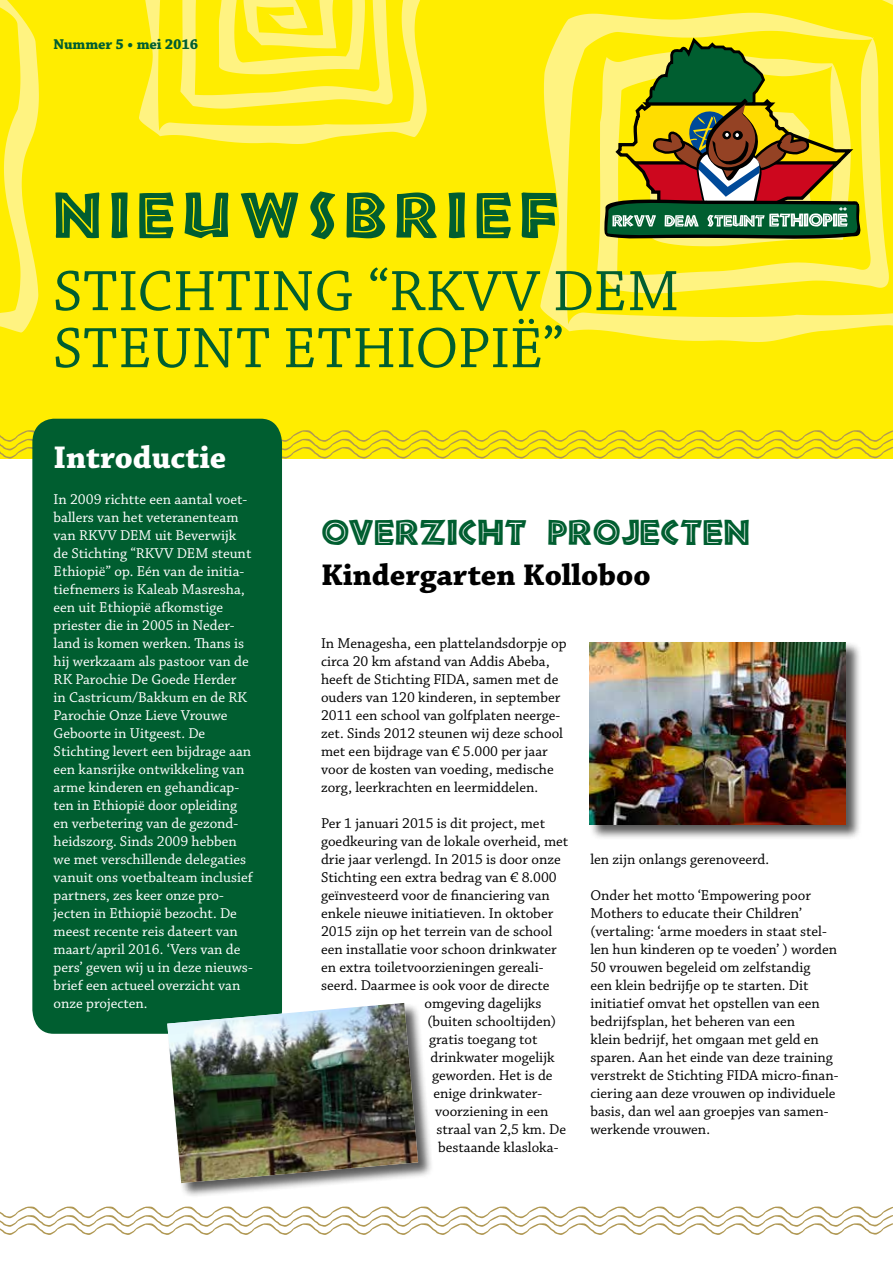
<style>
.page{position:relative;width:893px;height:1263px;background:#fff}
.page>*{position:absolute;margin:0;border:0;box-sizing:border-box;transform-origin:0 0}
.t1{font:60px/57px "Chaparral Pro";color:#005e30}
.t2{font:60px "African";letter-spacing:.12em;color:#005e30}
.t3{font:33px "African";color:#005e30}
.t4{font:700 33px "Chaparral Pro";color:#fff}
.t5{font:700 31.5px "Chaparral Pro";color:#000}
.t6{font:15px/18px "Chaparral Pro";color:#000}
.t7{font:15px/18px "Chaparral Pro";color:#fff}
.t8{font:700 15px "Chaparral Pro";letter-spacing:-.005em;color:#005e30}
</style>
<div class="page">
<div style="left:0;top:0;width:893px;height:459px;background:#ffed00"></div>
<svg style="left:139px;top:0;width:288px;height:144px"></svg>
<svg style="left:540px;top:0;width:353px;height:342px"></svg>
<svg style="left:0;top:0;width:39px;height:332px"></svg>
<div style="left:32px;top:419px;width:250px;height:615px;background:#005e30"></div>
<svg style="left:0;top:1206px;width:893px;height:29px"></svg>
<svg style="left:0;top:430px;width:893px;height:29px"></svg>
<svg style="left:605px;top:37px;width:256px;height:202px"></svg>
<div style="left:167px;top:1003px;width:266px;height:195px;background:#000;opacity:.65"></div>
<img style="left:167px;top:1003px;width:251px;height:180px">
<div style="left:589px;top:641px;width:273px;height:200px;background:#000;opacity:.65"></div>
<img style="left:590px;top:642px;width:256px;height:183px">
<p class="t8" style="left:54px;top:35px;width:146px">Nummer 5 • mei 2016</p>
<h1 class="t2" style="left:53px;top:188px;width:507px">NIEUWSBRIEF</h1>
<h1 class="t1" style="left:53px;top:265px;width:628px">STICHTING “RKVV DEM<br>STEUNT ETHIOPIË”</h1>
<h2 class="t4" style="left:54px;top:438px;width:174px">Introductie</h2>
<p class="t7" style="left:54px;top:491px;width:201px">In 2009 richtte een aantal voet&shy;ballers van het veteranenteam van RKVV DEM uit Beverwijk de Stichting “RKVV DEM steunt<br>Ethiopië” op. Eén van de initia&shy;tiefnemers is Kaleab Masresha, een uit Ethiopië afkomstige priester die in 2005 in Neder&shy;land is komen werken. Thans is hij werkzaam als pastoor van de<br>RK Parochie De Goede Herder<br>in Castricum/Bakkum en de RK<br>Parochie Onze Lieve Vrouwe<br>Geboorte in Uitgeest. De<br>Stichting levert een bijdrage aan een kansrijke ontwikkeling van arme kinderen en gehandicap&shy;ten in Ethiopië door opleiding en verbetering van de gezond&shy;heidszorg. Sinds 2009 hebben we met verschillende delegaties vanuit ons voetbalteam inclusief partners, zes keer onze pro&shy;jecten in Ethiopië bezocht. De meest recente reis dateert van maart/april 2016. ‘Vers van de pers’ geven wij u in deze nieuws&shy;brief een actueel overzicht van onze projecten.</p>
<h2 class="t3" style="left:321px;top:517px;width:431px">OVERZICHT PROJECTEN</h2>
<h3 class="t5" style="left:321px;top:556px;width:331px">Kindergarten Kolloboo</h3>
<p class="t6" style="left:321px;top:635px;width:247px">In Menagesha, een plattelandsdorpje op circa 20 km afstand van Addis Abeba, heeft de Stichting FIDA, samen met de ouders van 120 kinderen, in september 2011 een school van golfplaten neerge&shy;zet. Sinds 2012 steunen wij deze school met een bijdrage van € 5.000 per jaar voor de kosten van voeding, medische zorg, leerkrachten en leermiddelen.</p>
<p class="t6" style="left:321px;top:815px;width:226px">Per 1 januari 2015 is dit project, met</p>
<p class="t6" style="left:321px;top:833px;width:249px">goedkeuring van de lokale overheid, met</p>
<p class="t6" style="left:321px;top:851px;width:241px">drie jaar verlengd. In 2015 is door onze</p>
<p class="t6" style="left:321px;top:869px;width:237px">Stichting een extra bedrag van € 8.000</p>
<p class="t6" style="left:321px;top:887px;width:230px">geïnvesteerd voor de financiering van</p>
<p class="t6" style="left:321px;top:905px;width:234px">enkele nieuwe initiatieven. In oktober</p>
<p class="t6" style="left:321px;top:923px;width:233px">2015 zijn op het terrein van de school</p>
<p class="t6" style="left:321px;top:941px;width:237px">een installatie voor schoon drinkwater</p>
<p class="t6" style="left:321px;top:959px;width:224px">en extra toiletvoorzieningen gereali-</p>
<p class="t6" style="left:321px;top:977px;width:230px">seerd. Daarmee is ook voor de directe</p>
<p class="t6" style="left:425px;top:995px;width:119px">omgeving dagelijks</p>
<p class="t6" style="left:428px;top:1013px;width:130px">(buiten schooltijden)</p>
<p class="t6" style="left:429px;top:1031px;width:110px">gratis toegang tot</p>
<p class="t6" style="left:431px;top:1049px;width:125px">drinkwater mogelijk</p>
<p class="t6" style="left:432px;top:1067px;width:122px">geworden. Het is de</p>
<p class="t6" style="left:434px;top:1085px;width:110px">enige drinkwater-</p>
<p class="t6" style="left:435px;top:1103px;width:115px">voorziening in een</p>
<p class="t6" style="left:437px;top:1121px;width:131px">straal van 2,5 km. De</p>
<p class="t6" style="left:438px;top:1139px;width:122px">bestaande klasloka-</p>
<p class="t6" style="left:590px;top:851px;width:180px">len zijn onlangs gerenoveerd.</p>
<p class="t6" style="left:590px;top:887px;width:250px">Onder het motto ‘Empowering poor Mothers to educate their Children’ (vertaling: ‘arme moeders in staat stel&shy;len hun kinderen op te voeden’ ) worden 50 vrouwen begeleid om zelfstandig<br>een klein bedrijfje op te starten. Dit initiatief omvat het opstellen van een bedrijfsplan, het beheren van een<br>klein bedrijf, het omgaan met geld en sparen. Aan het einde van deze training verstrekt de Stichting FIDA micro-finan&shy;ciering aan deze vrouwen op individuele basis, dan wel aan groepjes van samen&shy;werkende vrouwen.</p>
</div>
